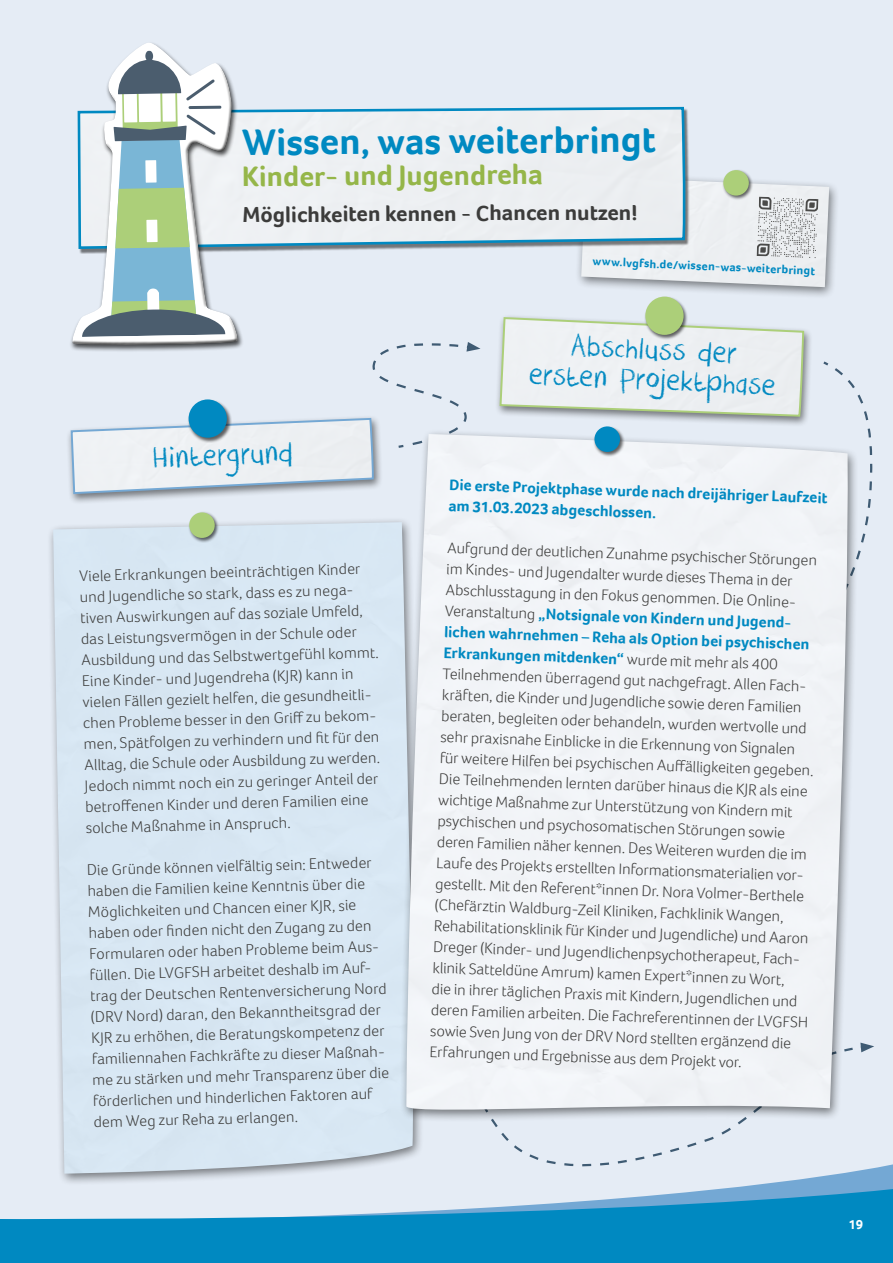
<style>
.page{position:relative;width:893px;height:1263px;background:#e5ecf5}
.page>*{position:absolute;margin:0;border:0;box-sizing:border-box;transform-origin:0 0}
.t1{font:700 37.95px "Foco";letter-spacing:-.005em;color:#0089c1}
.t2{font:33px "DK Crayon Crumble";color:#0089c1}
.t3{font:700 28.95px "Foco";letter-spacing:-.01em;color:#95b649}
.t4{font:700 22.35px "Foco";letter-spacing:-.01em;color:#3c3c3b}
.t5{font:300 15.75px/21px "Foco";color:#3c3c3b}
.t6{font:700 15.75px/21px "Foco";color:#0089c1}
.t7{font:700 13.5px "Foco";color:#fff}
.t8{font:700 12px "Foco";color:#0089c1}
.s1{font-weight:700;color:#0089c1}
</style>
<div class="page">
<svg style="left:738px;top:1164px;width:155px;height:23px"></svg>
<svg style="left:0;top:1187px;width:893px;height:76px;fill:#0089c1"></svg>
<div style="left:66px;top:415px;width:317px;height:89px;background:#000;opacity:.5"></div>
<svg style="left:514px;top:1144px;width:183px;height:23px"></svg>
<svg style="left:860px;top:1042px;width:14px;height:11px"></svg>
<div style="left:46px;top:517px;width:378px;height:669px;background:#000;opacity:.5"></div>
<div style="left:53px;top:522px;width:363px;height:651px;background:#d8e7f3"></div>
<div style="left:188px;top:512px;width:31px;height:31px;background:#000;opacity:.6"></div>
<div style="left:189px;top:512px;width:26px;height:26px;background:#accf79;border-radius:50%"></div>
<svg style="left:823px;top:361px;width:50px;height:196px"></svg>
<div style="left:399px;top:429px;width:460px;height:693px;background:#000;opacity:.5"></div>
<div style="left:406px;top:434px;width:443px;height:677px;background:#f1f4f7"></div>
<div style="left:593px;top:426px;width:32px;height:31px;background:#000;opacity:.6"></div>
<div style="left:594px;top:426px;width:26px;height:26px;background:#0089c1;border-radius:50%"></div>
<div style="left:495px;top:314px;width:318px;height:113px;background:#000;opacity:.5"></div>
<svg style="left:498px;top:316px;width:307px;height:102px"></svg>
<div style="left:644px;top:296px;width:44px;height:44px;background:#000;opacity:.6"></div>
<div style="left:645px;top:297px;width:39px;height:38px;background:#accf79;border-radius:50%"></div>
<div style="left:574px;top:171px;width:266px;height:128px;background:#000;opacity:.5"></div>
<svg style="left:581px;top:176px;width:248px;height:111px"></svg>
<div style="left:722px;top:169px;width:31px;height:32px;background:#000;opacity:.6"></div>
<div style="left:723px;top:170px;width:26px;height:26px;background:#accf79;border-radius:50%"></div>
<svg style="left:480px;top:106px;width:206px;height:144px"></svg>
<svg style="left:126px;top:43px;width:49px;height:16px"></svg>
<div style="left:145px;top:51px;width:8px;height:11px;background:#4b5d6e;border-radius:50%"></div>
<svg style="left:70px;top:59px;width:410px;height:436px"></svg>
<p class="t1" style="left:242px;top:115px;width:416px">Wissen, was weiterbringt</p>
<p class="t3" style="left:242px;top:156px;width:303px">Kinder- und Jugendreha</p>
<p class="t4" style="left:242px;top:199px;width:397px">Möglichkeiten kennen - Chancen nutzen!</p>
<p class="t8" style="left:593px;top:252px;width:224px;rotate:3deg">www.lvgfsh.de/wissen-was-weiterbringt</p>
<p class="t2" style="left:152px;top:438px;width:142px;rotate:-2deg">Hintergrund</p>
<p class="t5" style="left:77px;top:567px;width:300px;rotate:-2deg">Viele Erkrankungen beeinträchtigen Kinder und Jugendliche so stark, dass es zu nega&shy;tiven Auswirkungen auf das soziale Umfeld, das Leistungsvermögen in der Schule oder Ausbildung und das Selbstwertgefühl kommt.<br>Eine Kinder- und Jugendreha (KJR) kann in vielen Fällen gezielt helfen, die gesundheitli&shy;chen Probleme besser in den Griff zu bekom&shy;men, Spätfolgen zu verhindern und fi t für den Alltag, die Schule oder Ausbildung zu werden.<br>Jedoch nimmt noch ein zu geringer Anteil der betroff enen Kinder und deren Familien eine solche Maßnahme in Anspruch.</p>
<p class="t5" style="left:84px;top:860px;width:299px;rotate:-2deg">Die Gründe können vielfältig sein: Entweder haben die Familien keine Kenntnis über die Möglichkeiten und Chancen einer KJR, sie haben oder fi nden nicht den Zugang zu den Formularen oder haben Probleme beim Aus&shy;füllen. Die LVGFSH arbeitet deshalb im Auf&shy;trag der Deutschen Rentenversicherung Nord (DRV Nord) daran, den Bekanntheitsgrad der KJR zu erhöhen, die Beratungskompetenz der familiennahen Fachkräfte zu dieser Maßnah&shy;me zu stärken und mehr Transparenz über die förderlichen und hinderlichen Faktoren auf dem Weg zur Reha zu erlangen.</p>
<p class="t2" style="left:572px;top:326px;width:168px;rotate:3deg">Abschluss der</p>
<p class="t2" style="left:530px;top:354px;width:248px;rotate:3deg">ersten Projektphase</p>
<p class="t6" style="left:450px;top:474px;width:380px;rotate:2deg">Die erste Projektphase wurde nach dreijähriger Laufzeit am 31.03.2023 abgeschlossen.</p>
<p class="t5" style="left:448px;top:537px;width:379px;rotate:2deg">Aufgrund der deutlichen Zunahme psychischer Störungen im Kindes- und Jugendalter wurde dieses Thema in der Abschlusstagung in den Fokus genommen. Die Online-Veranstaltung <span class="s1">„Notsignale von Kindern und Jugend&shy;lichen wahrnehmen – Reha als Option bei psychischen Erkrankungen mitdenken“</span> wurde mit mehr als 400<br>Teilnehmenden überragend gut nachgefragt. Allen Fach&shy;kräften, die Kinder und Jugendliche sowie deren Familien beraten, begleiten oder behandeln, wurden wertvolle und sehr praxisnahe Einblicke in die Erkennung von Signalen für weitere Hilfen bei psychischen Auff älligkeiten gegeben.<br>Die Teilnehmenden lernten darüber hinaus die KJR als eine wichtige Maßnahme zur Unterstützung von Kindern mit psychischen und psychosomatischen Störungen sowie deren Familien näher kennen. Des Weiteren wurden die im Laufe des Projekts erstellten Informationsmaterialien vor&shy;gestellt. Mit den Referent*innen Dr. Nora Volmer-Berthele (Chefärztin Waldburg-Zeil Kliniken, Fachklinik Wangen, Rehabilitationsklinik für Kinder und Jugendliche) und Aaron Dreger (Kinder- und Jugendlichenpsychotherapeut, Fach&shy;klinik Satteldüne Amrum) kamen Expert*innen zu Wort,<br>die in ihrer täglichen Praxis mit Kindern, Jugendlichen und deren Familien arbeiten. Die Fachreferentinnen der LVGFSH sowie Sven Jung von der DRV Nord stellten ergänzend die Erfahrungen und Ergebnisse aus dem Projekt vor.</p>
<p class="t7" style="left:848px;top:1215px;width:16px">19</p>
</div>
